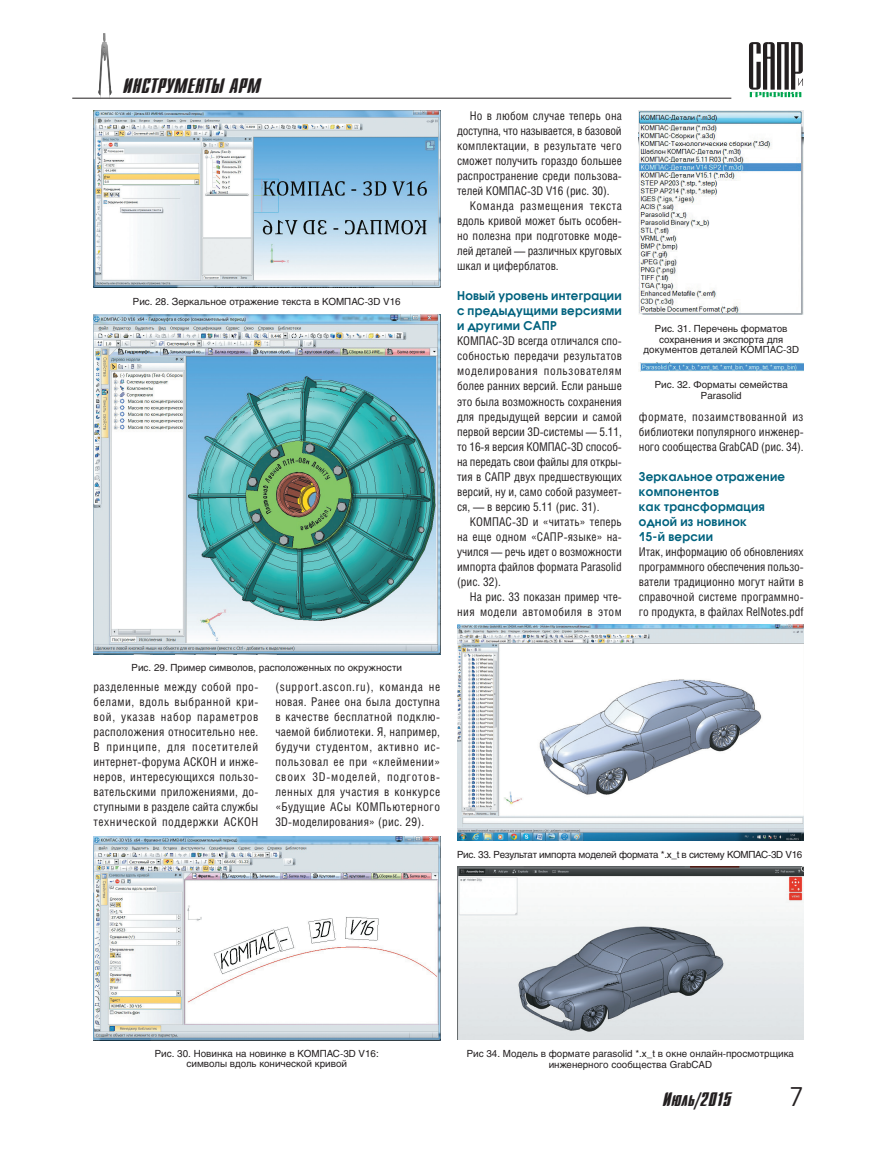
<style>
.page{position:relative;width:893px;height:1170px;background:#fff}
.page>*{position:absolute;margin:0;border:0;box-sizing:border-box;transform-origin:0 0}
.t1{font:25.5px "Avant Garde C";color:#231f20}
.t2{font:21px "Dagger C";letter-spacing:.025em;color:#231f20}
.t3{font:19.5px "Dagger C";letter-spacing:.025em;color:#231f20}
.t4{font:12px/15px "Helios Cond";color:#231f20;text-align:justify}
.t5{font:700 12px/15px "Avant Garde C";letter-spacing:.025em;color:#00627e;text-align:justify}
.t6{font:12px/15px "Helios Cond";letter-spacing:.035em;color:#231f20;text-align:right}
.t7{font:9.75px/10.5px "Helios";color:#231f20;text-align:center}
.t8{font:9.75px "Helios";letter-spacing:-.03em;color:#231f20}
</style>
<div class="page">
<img style="left:98px;top:33px;width:14px;height:65px">
<svg style="left:749px;top:42px;width:54px;height:55px"></svg>
<hr style="left:72px;top:98px;width:659px;height:1px;background:#231f20">
<img style="left:94px;top:111px;width:346px;height:177px">
<img style="left:94px;top:315px;width:346px;height:339px">
<img style="left:94px;top:836px;width:346px;height:204px">
<img style="left:639px;top:111px;width:165px;height:204px">
<img style="left:639px;top:362px;width:165px;height:9px">
<img style="left:457px;top:624px;width:347px;height:216px">
<img style="left:457px;top:866px;width:347px;height:173px">
<h2 class="t2" style="left:123px;top:74px;width:139px">инструменты арм</h2>
<p class="t7" style="left:133px;top:296px;width:269px">Рис. 28. Зеркальное отражение текста в КОМПАС-3D V16</p>
<p class="t4" style="left:457px;top:108px;width:166px;text-indent:13px">Но в любом случае теперь она доступна, что называется, в базовой комплектации, в результате чего сможет получить гораздо большее распространение среди пользова&shy;телей КОМПАС-3D V16 (рис. 30).</p>
<p class="t4" style="left:457px;top:198px;width:166px;text-indent:13px">Команда размещения текста вдоль кривой может быть особен&shy;но полезна при подготовке моде&shy;лей деталей — различных круговых шкал и циферблатов.</p>
<p class="t5" style="left:457px;top:288px;width:166px">Новый уровень интеграции с предыдущими версиями и другими САПР</p>
<p class="t4" style="left:457px;top:333px;width:166px">КОМПАС-3D всегда отличался спо&shy;собностью передачи результатов моделирования пользователям более ранних версий. Если раньше это была возможность сохранения для предыдущей версии и самой первой версии 3D-системы — 5.11, то 16-я версия КОМПАС-3D способ&shy;на передать свои файлы для откры&shy;тия в САПР двух предшествующих версий, ну и, само собой разумеет&shy;ся, — в версию 5.11 (рис. 31).</p>
<p class="t4" style="left:457px;top:513px;width:166px;text-indent:13px">КОМПАС-3D и «читать» теперь на еще одном «САПР-языке» на&shy;учился — речь идет о возможности импорта файлов формата Parasolid (рис. 32).</p>
<p class="t6" style="left:457px;top:588px;width:166px">На рис. 33 показан пример чте&shy;ния модели автомобиля в этом</p>
<p class="t7" style="left:644px;top:323px;width:157px">Рис. 31. Перечень форматов сохранения и экспорта для документов деталей КОМПАС-3D</p>
<p class="t7" style="left:655px;top:379px;width:135px">Рис. 32. Форматы семейства<br>Parasolid</p>
<p class="t4" style="left:639px;top:408px;width:166px">формате, позаимствованной из библиотеки популярного инженер&shy;ного сообщества GrabCAD (рис. 34).</p>
<p class="t5" style="left:639px;top:468px;width:148px;text-align:left">Зеркальное отражение компонентов<br>как трансформация одной из новинок<br>15-й версии</p>
<p class="t4" style="left:639px;top:543px;width:166px">Итак, информацию об обновлениях программного обеспечения пользо&shy;ватели традиционно могут найти в справочной системе программно&shy;го продукта, в файлах RelNotes.pdf</p>
<p class="t7" style="left:132px;top:662px;width:272px">Рис. 29. Пример символов, расположенных по окружности</p>
<p class="t4" style="left:94px;top:678px;width:166px">разделенные между собой про&shy;белами, вдоль выбранной кри&shy;вой, указав набор параметров расположения относительно нее.<br>В принципе, для посетителей интернет-форума АСКОН и инже&shy;неров, интересующихся пользо&shy;вательскими приложениями, до&shy;ступными в разделе сайта службы технической поддержки АСКОН</p>
<p class="t4" style="left:275px;top:678px;width:166px">(support.ascon.ru), команда не новая. Ранее она была доступна в качестве бесплатной подклю&shy;чаемой библиотеки. Я, например, будучи студентом, активно ис&shy;пользовал ее при «клеймении» своих 3D-моделей, подготов&shy;ленных для участия в конкурсе «Будущие АСы КОМПьютерного 3D-моделирования» (рис. 29).</p>
<p class="t8" style="left:457px;top:848px;width:347px">Рис. 33. Результат импорта моделей формата *.x_t в систему КОМПАС-3D V16</p>
<p class="t7" style="left:155px;top:1048px;width:225px">Рис. 30. Новинка на новинке в КОМПАС-3D V16: символы вдоль конической кривой</p>
<p class="t7" style="left:467px;top:1048px;width:329px">Рис 34. Модель в формате parasolid *.x_t в окне онлайн-просмотрщика инженерного сообщества GrabCAD</p>
<h3 class="t3" style="left:663px;top:1089px;width:70px">Июль/2015</h3>
<h1 class="t1" style="left:789px;top:1081px;width:16px">7</h1>
</div>
